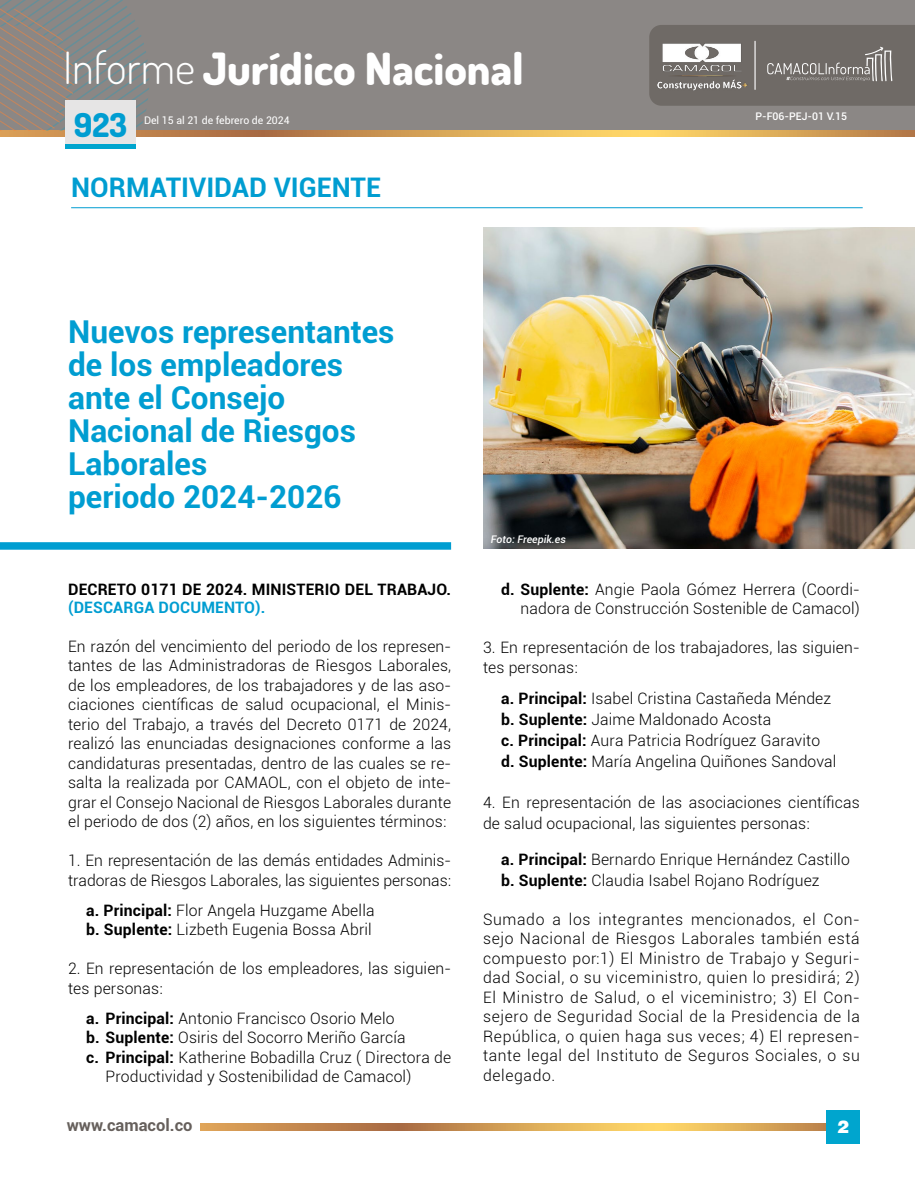
<style>
.page{position:relative;width:915px;height:1191px;background:#fff}
.page>*{position:absolute;margin:0;border:0;box-sizing:border-box;transform-origin:0 0}
.t1{font:800 44.4px "Dosis";color:#fff}
.t2{font:800 33px "Dosis";color:#009dd1}
.t3{font:700 31.5px/33px "Roboto";color:#009dd1}
.t4{font:700 27px "Roboto";color:#009dd1}
.t5{font:900 19.5px "Helvetica";color:#fff}
.t6{font:700 16.5px "Roboto";color:#66605c}
.t7{font:300 15.75px/19.5px "Roboto";letter-spacing:.01em;color:#000}
.t8{font:700 15.75px "Roboto";letter-spacing:.01em;color:#000}
.t9{font:700 15.75px "Roboto";letter-spacing:.01em;color:#009dd1}
.t10{font:10.5px "Roboto";color:#fff}
.t11{font:500 10.5px "Roboto";color:#fff}
.t12{font:italic 500 10.5px "Roboto";color:#fff}
.s1{font-weight:300}
.s2{font-weight:700}
</style>
<div class="page">
<svg style="left:201px;top:1123px;width:624px;height:8px;background:#d39f55"></svg>
<div style="left:825px;top:1110px;width:34px;height:34px;background:#00a5ce"></div>
<div style="left:0;top:0;width:914px;height:130px;background:#8b8785"></div>
<svg style="left:0;top:130px;width:914px;height:6px;background:#d39f55"></svg>
<svg style="left:0;top:0;width:149px;height:130px"></svg>
<svg style="left:649px;top:25px;width:265px;height:81px;background:#736e6b"></svg>
<hr style="left:754px;top:41px;width:1px;height:48px;background:#fff">
<div style="left:65px;top:144px;width:71px;height:5px;background:#00a5ce"></div>
<div style="left:65px;top:100px;width:71px;height:44px;background:#e6e5e5"></div>
<img style="left:655px;top:41px;width:92px;height:51px">
<div style="left:0;top:542px;width:451px;height:7px;background:#009dd1"></div>
<hr style="left:71px;top:207px;width:791px;height:1px;background:#009dd1">
<img style="left:483px;top:227px;width:431px;height:322px">
<h1 class="t1" style="left:63px;top:40px;width:462px"><span class="s1">Informe</span> Jurídico Nacional</h1>
<h2 class="t2" style="left:74px;top:104px;width:55px">923</h2>
<p class="t10" style="left:144px;top:112px;width:147px">Del 15 al 21 de febrero de 2024</p>
<h3 class="t4" style="left:71px;top:168px;width:311px">NORMATIVIDAD VIGENTE</h3>
<h3 class="t3" style="left:68px;top:314px;width:328px">Nuevos representantes de los empleadores ante el Consejo<br>Nacional de Riesgos<br>Laborales<br>periodo 2024-2026</h3>
<p class="t12" style="left:490px;top:532px;width:76px">Foto: Freepik.es</p>
<p class="t11" style="left:755px;top:108px;width:93px">P-F06-PEJ-01 V.15</p>
<p class="t8" style="left:68px;top:578px;width:384px">DECRETO 0171 DE 2024. MINISTERIO DEL TRABAJO.</p>
<p class="t9" style="left:68px;top:596px;width:199px">(DESCARGA DOCUMENTO).</p>
<p class="t7" style="left:68px;top:635px;width:384px;text-align:justify">En razón del vencimiento del periodo de los represen&shy;tantes de las Administradoras de Riesgos Laborales, de los empleadores, de los trabajadores y de las aso&shy;ciaciones científicas de salud ocupacional, el Minis&shy;terio del Trabajo, a través del Decreto 0171 de 2024, realizó las enunciadas designaciones conforme a las candidaturas presentadas, dentro de las cuales se re&shy;salta la realizada por CAMAOL, con el objeto de inte&shy;grar el Consejo Nacional de Riesgos Laborales durante el periodo de dos (2) años, en los siguientes términos:</p>
<p class="t7" style="left:68px;top:850px;width:384px">1. En representación de las demás entidades Adminis&shy;tradoras de Riesgos Laborales, las siguientes personas:</p>
<p class="t7" style="left:86px;top:899px;width:290px"><span class="s2">a. Principal:</span> Flor Angela Huzgame Abella <span class="s2">b. Suplente:</span> Lizbeth Eugenia Bossa Abril</p>
<p class="t7" style="left:68px;top:958px;width:384px">2. En representación de los empleadores, las siguien&shy;tes personas:</p>
<p class="t7" style="left:86px;top:1007px;width:310px"><span class="s2">a. Principal:</span> Antonio Francisco Osorio Melo</p>
<p class="t7" style="left:86px;top:1027px;width:321px"><span class="s2">b. Suplente:</span> Osiris del Socorro Meriño García</p>
<p class="t7" style="left:86px;top:1046px;width:366px"><span class="s2">c. Principal:</span> Katherine Bobadilla Cruz ( Directora de</p>
<p class="t7" style="left:106px;top:1066px;width:307px">Productividad y Sostenibilidad de Camacol)</p>
<p class="t6" style="left:67px;top:1113px;width:127px">www.camacol.co</p>
<p class="t7" style="left:501px;top:578px;width:360px;text-align:right"><span class="s2">d. Suplente:</span> Angie Paola Gómez Herrera (Coordi&shy;nadora de Construcción Sostenible de Camacol)</p>
<p class="t7" style="left:483px;top:637px;width:378px">3. En representación de los trabajadores, las siguien&shy;tes personas:</p>
<p class="t7" style="left:501px;top:687px;width:337px;line-height:21px"><span class="s2">a. Principal:</span> Isabel Cristina Castañeda Méndez <span class="s2">b. Suplente:</span> Jaime Maldonado Acosta<br><span class="s2">c. Principal:</span> Aura Patricia Rodríguez Garavito <span class="s2">d. Suplente:</span> María Angelina Quiñones Sandoval</p>
<p class="t7" style="left:483px;top:791px;width:378px;line-height:21px">4. En representación de las asociaciones científicas de salud ocupacional, las siguientes personas:</p>
<p class="t7" style="left:501px;top:848px;width:350px;line-height:21px"><span class="s2">a. Principal:</span> Bernardo Enrique Hernández Castillo <span class="s2">b. Suplente:</span> Claudia Isabel Rojano Rodríguez</p>
<p class="t7" style="left:483px;top:908px;width:378px;text-align:justify">Sumado a los integrantes mencionados, el Con&shy;sejo Nacional de Riesgos Laborales también está compuesto por:1) El Ministro de Trabajo y Seguri&shy;dad Social, o su viceministro, quien lo presidirá; 2)<br>El Ministro de Salud, o el viceministro; 3) El Con&shy;sejero de Seguridad Social de la Presidencia de la República, o quien haga sus veces; 4) El represen&shy;tante legal del Instituto de Seguros Sociales, o su delegado.</p>
<p class="t5" style="left:836px;top:1119px;width:13px">2</p>
</div>
